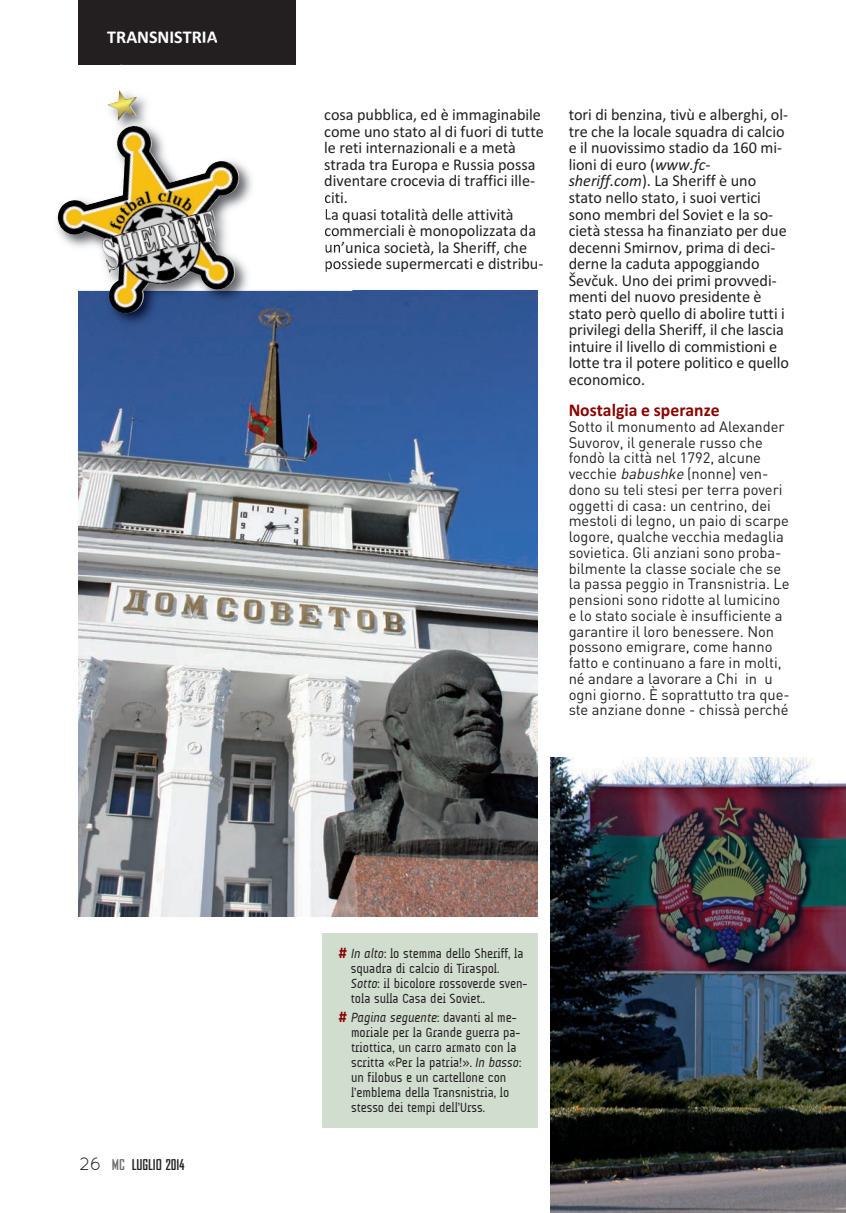
<style>
.page{position:relative;width:846px;height:1213px;background:#fff}
.page>*{position:absolute;margin:0;border:0;box-sizing:border-box;transform-origin:0 0}
.t1{font:700 18px "Calibri";color:#8b0202}
.t2{font:700 18px "Calibri";color:#fff}
.t3{font:16.5px/16.5px "Calibri";color:#231f20}
.t4{font:15px/15.8px "DIN";color:#231f20}
.t5{font:700 14.25px "Bureau Agency";color:#231f20}
.t6{font:13.5px/15px "A Udimat";color:#231f20;scale:.95 1}
.s1{font-family:"Quicksand";font-weight:400;font-size:18px}
.s2{color:#6c6d70}
.s3{font-style:italic}
.s4{font-weight:700;font-size:15px;color:#8b0202}
</style>
<div class="page">
<div style="left:78px;top:0;width:217px;height:65px;background:#231f20"></div>
<div style="left:322px;top:933px;width:215px;height:194px;background:#d0ddcf"></div>
<img style="left:78px;top:291px;width:459px;height:625px">
<img style="left:57px;top:90px;width:295px;height:289px">
<svg style="left:325px;top:194px;width:4px;height:9px"></svg>
<svg style="left:325px;top:209px;width:9px;height:12px"></svg>
<svg style="left:325px;top:228px;width:13px;height:8px"></svg>
<img style="left:325px;top:243px;width:16px;height:10px">
<img style="left:325px;top:261px;width:22px;height:11px">
<img style="left:120px;top:39px;width:172px;height:26px">
<img style="left:78px;top:291px;width:277px;height:85px">
<img style="left:112px;top:96px;width:25px;height:25px">
<img style="left:550px;top:757px;width:295px;height:456px">
<p class="t2" style="left:107px;top:26px;width:112px">TRANSNISTRIA</p>
<p class="t5" style="left:79px;top:1157px;width:106px"><span class="s1">26</span> <span class="s2">MC</span> LUGLIO 2014</p>
<p class="t3" style="left:324px;top:106px;width:221px">cosa pubblica, ed è immaginabile come uno stato al di fuori di tutte le reti internazionali e a metà strada tra Europa e Russia possa diventare crocevia di traffici ille&shy;citi.<br>La quasi totalità delle attività commerciali è monopolizzata da un’unica società, la Sheriff, che possiede supermercati e distribu-</p>
<p class="t3" style="left:568px;top:106px;width:222px">tori di benzina, tivù e alberghi, ol&shy;tre che la locale squadra di calcio e il nuovissimo stadio da 160 mi&shy;lioni di euro (<span class="s3">www.fc&shy;sheriff.com</span>). La Sheriff è uno stato nello stato, i suoi vertici sono membri del Soviet e la so&shy;cietà stessa ha finanziato per due decenni Smirnov, prima di deci&shy;derne la caduta appoggiando<br>Ševčuk. Uno dei primi provvedi&shy;menti del nuovo presidente è stato però quello di abolire tutti i privilegi della Sheriff, il che lascia intuire il livello di commistioni e lotte tra il potere politico e quello economico.</p>
<p class="t1" style="left:568px;top:399px;width:152px">Nostalgia e speranze</p>
<p class="t4" style="left:568px;top:419px;width:222px">Sotto il monumento ad Alexander<br>Suvorov, il generale russo che fondò la città nel 1792, alcune vecchie <span class="s3">babushke</span>(nonne) ven&shy;dono su teli stesi per terra poveri oggetti di casa: un centrino, dei mestoli di legno, un paio di scarpe logore, qualche vecchia medaglia sovietica. Gli anziani sono proba&shy;bilmente la classe sociale che se la passa peggio in Transnistria. Le pensioni sono ridotte al lumicino e lo stato sociale è insufficiente a garantire il loro benessere. Non possono emigrare, come hanno fatto e continuano a fare in molti, né andare a lavorare a Chi in u ogni giorno. È soprattutto tra que&shy;ste anziane donne - chissà perché</p>
<p class="t6" style="left:351px;top:947px;width:187px;text-indent:-13px"><span class="s4">#</span> <span class="s3">In alto</span>: lo stemma dello Sheriff, la squadra di calcio di Tiraspol.<br><span class="s3">Sotto</span>: il bicolore rossoverde sven&shy;tola sulla Casa dei Soviet..</p>
<p class="t6" style="left:351px;top:1011px;width:181px;text-indent:-13px"><span class="s4">#</span> <span class="s3">Pagina seguente</span>: davanti al me&shy;moriale per la Grande guerra pa&shy;triottica, un carro armato con la scritta «Per la patria!». <span class="s3">In basso</span>: un filobus e un cartellone con l’emblema della Transnistria, lo stesso dei tempi dell’Urss.</p>
</div>
